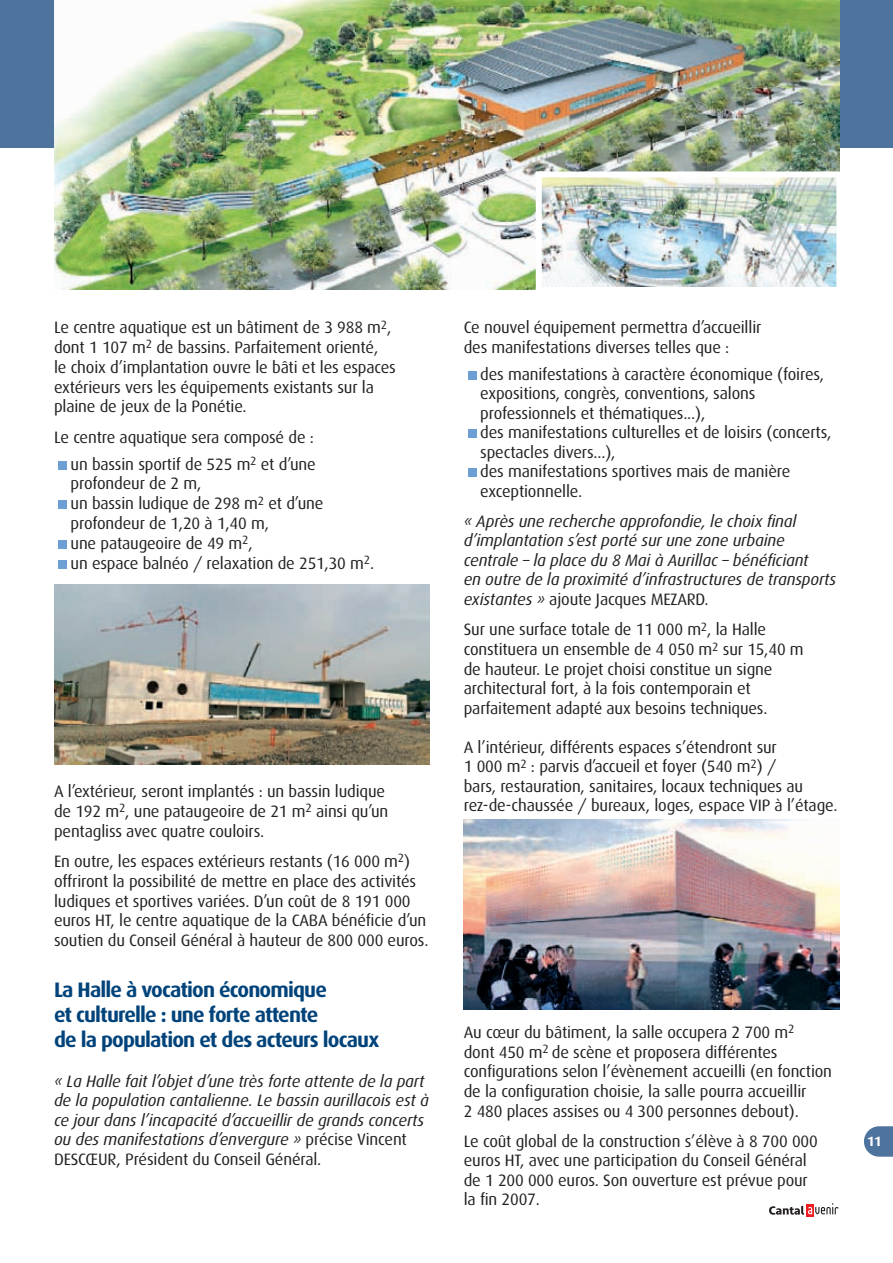
<style>
.page{position:relative;width:893px;height:1263px;background:#fff}
.page>*{position:absolute;margin:0;border:0;box-sizing:border-box;transform-origin:0 0}
.t1{font:700 21px/25.2px "Dax";letter-spacing:-.04em;color:#00437a}
.t2{font:16.5px/19.8px "Dax";letter-spacing:-.01em;color:#231f20}
.t3{font:italic 16.5px/19.5px "Dax";letter-spacing:-.01em;color:#231f20}
.t4{font:700 13.5px "Dax";color:#fff}
.s1{font-style:normal}
</style>
<div class="page">
<div style="left:806px;top:1204px;width:7px;height:13px;background:#ee1d23"></div>
<svg style="left:769px;top:1203px;width:69px;height:12px"></svg>
<svg style="left:864px;top:1126px;width:28px;height:31px"></svg>
<div style="left:0;top:0;width:892px;height:148px;background:#4e749e"></div>
<img style="left:54px;top:585px;width:375px;height:179px">
<img style="left:54px;top:0;width:785px;height:289px">
<img style="left:542px;top:178px;width:293px;height:108px">
<div style="left:535px;top:171px;width:307px;height:122px;border:6px solid #fff"></div>
<img style="left:463px;top:819px;width:376px;height:191px">
<div style="left:58px;top:461px;width:8px;height:9px;background:#6e9fd4"></div>
<div style="left:58px;top:500px;width:8px;height:9px;background:#6e9fd4"></div>
<div style="left:58px;top:540px;width:8px;height:8px;background:#6e9fd4"></div>
<div style="left:58px;top:560px;width:8px;height:8px;background:#6e9fd4"></div>
<div style="left:468px;top:371px;width:8px;height:8px;background:#6e9fd4"></div>
<div style="left:468px;top:429px;width:8px;height:8px;background:#6e9fd4"></div>
<div style="left:468px;top:468px;width:8px;height:8px;background:#6e9fd4"></div>
<p class="t2" style="left:54px;top:318px;width:343px">Le centre aquatique est un bâtiment de 3 988 m<sup>2</sup>, dont 1 107 m<sup>2</sup> de bassins. Parfaitement orienté,<br>le choix d’implantation ouvre le bâti et les espaces extérieurs vers les équipements existants sur la plaine de jeux de la Ponétie.</p>
<p class="t2" style="left:54px;top:424px;width:263px;line-height:27px;text-align:right">Le centre aquatique sera composé de : un bassin sportif de 525 m<sup>2</sup> et d’une</p>
<p class="t2" style="left:70px;top:475px;width:305px">profondeur de 2 m,<br>un bassin ludique de 298 m<sup>2</sup> et d’une profondeur de 1,20 à 1,40 m,<br>une pataugeoire de 49 m<sup>2</sup>,<br>un espace balnéo / relaxation de 251,30 m<sup>2</sup>.</p>
<p class="t2" style="left:54px;top:782px;width:336px">A l’extérieur, seront implantés : un bassin ludique de 192 m<sup>2</sup>, une pataugeoire de 21 m<sup>2</sup> ainsi qu’un pentagliss avec quatre couloirs.</p>
<p class="t2" style="left:54px;top:852px;width:376px">En outre, les espaces extérieurs restants (16 000 m<sup>2</sup>) offriront la possibilité de mettre en place des activités ludiques et sportives variées. D’un coût de 8 191 000 euros HT, le centre aquatique de la CABA bénéficie d’un soutien du Conseil Général à hauteur de 800 000 euros.</p>
<p class="t1" style="left:54px;top:978px;width:327px">La Halle à vocation économique<br>et culturelle : une forte attente<br>de la population et des acteurs locaux</p>
<p class="t3" style="left:54px;top:1073px;width:376px">« La Halle fait l’objet d’une très forte attente de la part de la population cantalienne. Le bassin aurillacois est à ce jour dans l’incapacité d’accueillir de grands concerts ou des manifestations d’envergure » <span class="s1">précise Vincent DESCŒUR, Président du Conseil Général.</span></p>
<p class="t2" style="left:463px;top:318px;width:299px">Ce nouvel équipement permettra d’accueillir des manifestations diverses telles que :</p>
<p class="t2" style="left:480px;top:365px;width:352px">des manifestations à caractère économique (foires, expositions, congrès, conventions, salons professionnels et thématiques...),<br>des manifestations culturelles et de loisirs (concerts, spectacles divers...),<br>des manifestations sportives mais de manière exceptionnelle.</p>
<p class="t3" style="left:463px;top:513px;width:374px">« Après une recherche approfondie, le choix final d’implantation s’est porté sur une zone urbaine centrale – la place du 8 Mai à Aurillac – bénéficiant<br>en outre de la proximité d’infrastructures de transports existantes » <span class="s1">ajoute Jacques MEZARD.</span></p>
<p class="t2" style="left:463px;top:620px;width:341px">Sur une surface totale de 11 000 m<sup>2</sup>, la Halle constituera un ensemble de 4 050 m<sup>2</sup> sur 15,40 m de hauteur. Le projet choisi constitue un signe architectural fort, à la fois contemporain et parfaitement adapté aux besoins techniques.</p>
<p class="t2" style="left:463px;top:738px;width:375px">A l’intérieur, différents espaces s’étendront sur<br>1 000 m<sup>2</sup> : parvis d’accueil et foyer (540 m<sup>2</sup>) /<br>bars, restauration, sanitaires, locaux techniques au rez-de-chaussée / bureaux, loges, espace VIP à l’étage.</p>
<p class="t2" style="left:463px;top:1023px;width:370px">Au cœur du bâtiment, la salle occupera 2 700 m<sup>2<br></sup>dont 450 m<sup>2</sup> de scène et proposera différentes configurations selon l’évènement accueilli (en fonction de la configuration choisie, la salle pourra accueillir<br>2 480 places assises ou 4 300 personnes debout).</p>
<p class="t2" style="left:463px;top:1132px;width:355px">Le coût global de la construction s’élève à 8 700 000 euros HT, avec une participation du Conseil Général de 1 200 000 euros. Son ouverture est prévue pour la fin 2007.</p>
<p class="t4" style="left:866px;top:1135px;width:16px">11</p>
</div>
